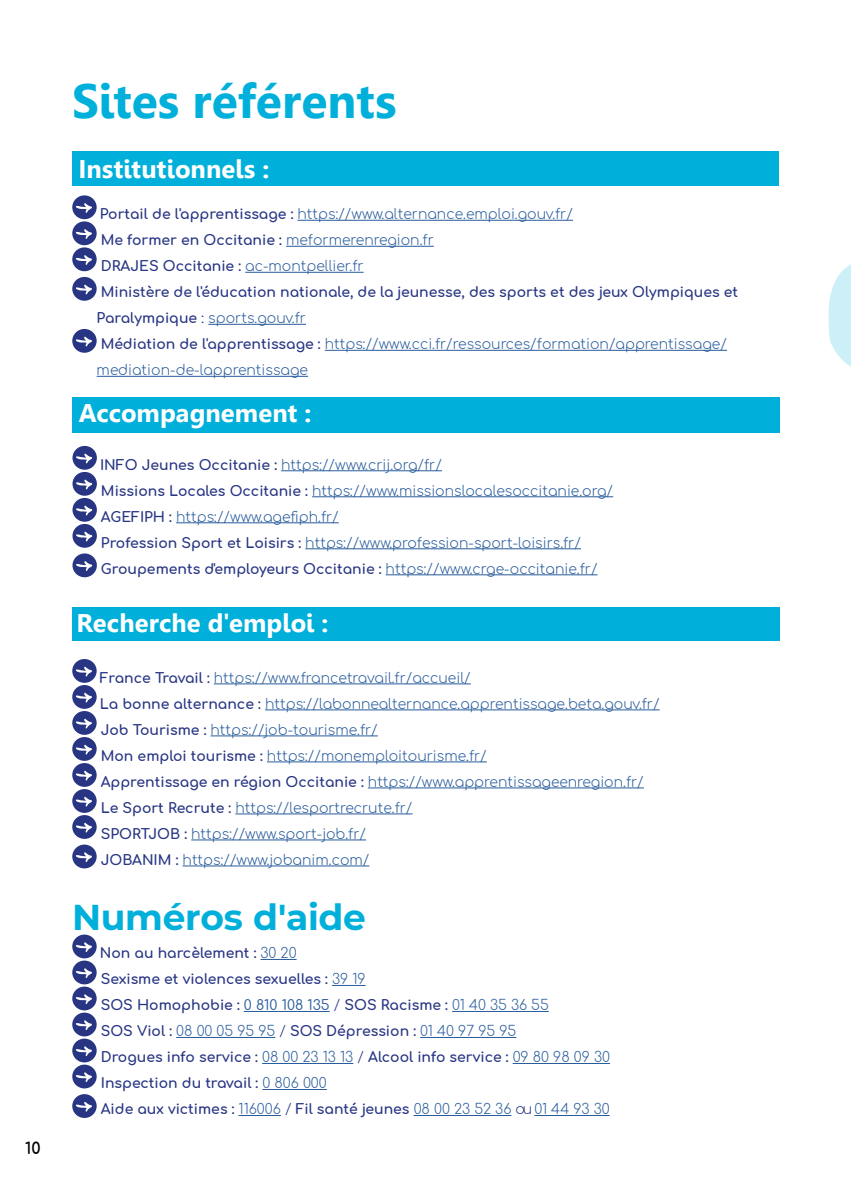
<style>
.page{position:relative;width:851px;height:1191px;background:#fff}
.page>*{position:absolute;margin:0;border:0;box-sizing:border-box;transform-origin:0 0}
.t1{font:700 48px "Leelawadee";color:#00b0db}
.t2{font:100 36px "Montserrat";letter-spacing:-.01em;color:#00b0db}
.t3{font:700 25.6px "Leelawadee";color:#fff}
.t4{font:700 16px "Comfortaa";color:#000}
.t5{font:300 14px/26px "Comfortaa";color:#275b9b}
.t6{font:700 14px/26px "Comfortaa";color:#283583}
.s1{font-weight:300;color:#275b9b}
.s2{font-weight:400}
.s3{font-weight:700;color:#283583}
.s4{font-weight:400;color:#275b9b}
.s5{font-weight:300}
</style>
<div class="page">
<div style="left:72px;top:151px;width:707px;height:35px;background:#00b0db"></div>
<div style="left:72px;top:398px;width:707px;height:35px;background:#00b0db"></div>
<div style="left:72px;top:607px;width:707px;height:34px;background:#00b0db"></div>
<hr style="left:297px;top:220px;width:276px;height:1px;background:#275b9b">
<hr style="left:286px;top:246px;width:148px;height:1px;background:#275b9b">
<hr style="left:245px;top:272px;width:118px;height:1px;background:#275b9b">
<hr style="left:208px;top:324px;width:98px;height:1px;background:#275b9b">
<hr style="left:325px;top:350px;width:401px;height:1px;background:#275b9b">
<hr style="left:97px;top:376px;width:211px;height:1px;background:#275b9b">
<div style="left:72px;top:195px;width:25px;height:24px;background:#283583;border-radius:50%"></div>
<svg style="left:76px;top:203px;width:16px;height:10px"></svg>
<div style="left:72px;top:221px;width:25px;height:24px;background:#283583;border-radius:50%"></div>
<svg style="left:76px;top:229px;width:16px;height:10px"></svg>
<div style="left:72px;top:247px;width:25px;height:24px;background:#283583;border-radius:50%"></div>
<svg style="left:76px;top:255px;width:16px;height:10px"></svg>
<div style="left:72px;top:277px;width:25px;height:24px;background:#283583;border-radius:50%"></div>
<svg style="left:76px;top:285px;width:16px;height:9px"></svg>
<div style="left:72px;top:329px;width:25px;height:24px;background:#283583;border-radius:50%"></div>
<svg style="left:76px;top:337px;width:16px;height:9px"></svg>
<hr style="left:281px;top:470px;width:161px;height:1px;background:#275b9b">
<hr style="left:312px;top:496px;width:301px;height:1px;background:#275b9b">
<hr style="left:176px;top:522px;width:163px;height:1px;background:#275b9b">
<hr style="left:305px;top:548px;width:276px;height:1px;background:#275b9b">
<hr style="left:385px;top:574px;width:212px;height:1px;background:#275b9b">
<div style="left:72px;top:446px;width:25px;height:24px;background:#283583;border-radius:50%"></div>
<svg style="left:76px;top:453px;width:16px;height:10px"></svg>
<div style="left:72px;top:472px;width:25px;height:24px;background:#283583;border-radius:50%"></div>
<svg style="left:76px;top:479px;width:16px;height:10px"></svg>
<div style="left:72px;top:498px;width:25px;height:24px;background:#283583;border-radius:50%"></div>
<svg style="left:76px;top:505px;width:16px;height:10px"></svg>
<div style="left:72px;top:524px;width:25px;height:24px;background:#283583;border-radius:50%"></div>
<svg style="left:76px;top:531px;width:16px;height:10px"></svg>
<div style="left:72px;top:553px;width:25px;height:24px;background:#283583;border-radius:50%"></div>
<svg style="left:76px;top:561px;width:16px;height:10px"></svg>
<hr style="left:260px;top:959px;width:36px;height:1px;background:#275b9b">
<hr style="left:332px;top:985px;width:33px;height:1px;background:#275b9b">
<hr style="left:244px;top:1011px;width:85px;height:1px;background:#275b9b">
<hr style="left:452px;top:1011px;width:96px;height:1px;background:#275b9b">
<hr style="left:176px;top:1037px;width:99px;height:1px;background:#275b9b">
<hr style="left:420px;top:1037px;width:96px;height:1px;background:#275b9b">
<hr style="left:262px;top:1063px;width:91px;height:1px;background:#275b9b">
<hr style="left:512px;top:1063px;width:98px;height:1px;background:#275b9b">
<hr style="left:262px;top:1089px;width:65px;height:1px;background:#275b9b">
<hr style="left:238px;top:1115px;width:43px;height:1px;background:#275b9b">
<hr style="left:413px;top:1115px;width:98px;height:1px;background:#275b9b">
<hr style="left:534px;top:1115px;width:75px;height:1px;background:#275b9b">
<div style="left:72px;top:934px;width:25px;height:24px;background:#283583;border-radius:50%"></div>
<svg style="left:76px;top:942px;width:16px;height:10px"></svg>
<div style="left:72px;top:960px;width:25px;height:24px;background:#283583;border-radius:50%"></div>
<svg style="left:76px;top:968px;width:16px;height:10px"></svg>
<div style="left:72px;top:986px;width:25px;height:24px;background:#283583;border-radius:50%"></div>
<svg style="left:76px;top:994px;width:16px;height:10px"></svg>
<div style="left:72px;top:1012px;width:25px;height:24px;background:#283583;border-radius:50%"></div>
<svg style="left:76px;top:1020px;width:16px;height:10px"></svg>
<div style="left:72px;top:1038px;width:25px;height:24px;background:#283583;border-radius:50%"></div>
<svg style="left:76px;top:1046px;width:16px;height:10px"></svg>
<div style="left:72px;top:1064px;width:25px;height:24px;background:#283583;border-radius:50%"></div>
<svg style="left:76px;top:1072px;width:16px;height:10px"></svg>
<div style="left:72px;top:1094px;width:25px;height:24px;background:#283583;border-radius:50%"></div>
<svg style="left:76px;top:1102px;width:16px;height:9px"></svg>
<hr style="left:214px;top:683px;width:256px;height:1px;background:#275b9b">
<hr style="left:265px;top:709px;width:394px;height:1px;background:#275b9b">
<hr style="left:210px;top:735px;width:168px;height:1px;background:#275b9b">
<hr style="left:267px;top:761px;width:220px;height:1px;background:#275b9b">
<hr style="left:368px;top:787px;width:275px;height:1px;background:#275b9b">
<hr style="left:235px;top:813px;width:177px;height:1px;background:#275b9b">
<hr style="left:191px;top:839px;width:175px;height:1px;background:#275b9b">
<hr style="left:182px;top:865px;width:187px;height:1px;background:#275b9b">
<div style="left:72px;top:659px;width:25px;height:24px;background:#283583;border-radius:50%"></div>
<svg style="left:76px;top:667px;width:16px;height:9px"></svg>
<div style="left:72px;top:685px;width:25px;height:24px;background:#283583;border-radius:50%"></div>
<svg style="left:76px;top:693px;width:16px;height:9px"></svg>
<div style="left:72px;top:711px;width:25px;height:24px;background:#283583;border-radius:50%"></div>
<svg style="left:76px;top:719px;width:16px;height:9px"></svg>
<div style="left:72px;top:737px;width:25px;height:24px;background:#283583;border-radius:50%"></div>
<svg style="left:76px;top:745px;width:16px;height:9px"></svg>
<div style="left:72px;top:763px;width:25px;height:24px;background:#283583;border-radius:50%"></div>
<svg style="left:76px;top:771px;width:16px;height:9px"></svg>
<div style="left:72px;top:789px;width:25px;height:24px;background:#283583;border-radius:50%"></div>
<svg style="left:76px;top:797px;width:16px;height:9px"></svg>
<div style="left:72px;top:815px;width:25px;height:24px;background:#283583;border-radius:50%"></div>
<svg style="left:76px;top:823px;width:16px;height:9px"></svg>
<div style="left:72px;top:844px;width:25px;height:24px;background:#283583;border-radius:50%"></div>
<svg style="left:76px;top:852px;width:16px;height:10px"></svg>
<svg style="left:828px;top:265px;width:22px;height:101px"></svg>
<p class="t4" style="left:25px;top:1133px;width:17px">10</p>
<h1 class="t1" style="left:72px;top:73px;width:326px">Sites référents</h1>
<h3 class="t3" style="left:78px;top:154px;width:192px">Institutionnels :</h3>
<p class="t6" style="left:97px;top:199px;width:643px">Portail de l'apprentissage : <span class="s1">https://www.alternance.emploi.gouv.fr/<br></span>Me former en Occitanie : <span class="s1">meformerenregion.fr<br></span>DRAJES Occitanie : <span class="s1">ac-montpellier.fr<br></span>Ministère de l'éducation nationale, de la jeunesse, des sports et des jeux Olympiques et Paralympique <span class="s2">:</span> <span class="s1">sports.gouv.fr<br></span>Médiation de l'apprentissage : <span class="s1">https://www.cci.fr/ressources/formation/apprentissage/ mediation-de-lapprentissage</span></p>
<h3 class="t3" style="left:79px;top:398px;width:234px">Accompagnement :</h3>
<p class="t5" style="left:100px;top:449px;width:514px"><span class="s3">INFO Jeunes Occitanie :</span> https://www.crij.org/fr/<br><span class="s3">Missions Locales Occitanie :</span> https://www.missionslocalesoccitanie.org/ <span class="s3">AGEFIPH :</span> https://www.agefiph.fr/<br><span class="s3">Profession Sport et Loisirs :</span> https://www.profession-sport-loisirs.fr/ <span class="s3">Groupements d'employeurs Occitanie :</span> https://www.crge-occitanie.fr/</p>
<h3 class="t3" style="left:76px;top:608px;width:253px">Recherche d'emploi :</h3>
<p class="t5" style="left:100px;top:662px;width:561px"><span class="s3">France Travail :</span> https://www.francetravail.fr/accueil/<br><span class="s3">La bonne alternance :</span> https://labonnealternance.apprentissage.beta.gouv.fr/ <span class="s3">Job Tourisme :</span> https://job-tourisme.fr/<br><span class="s3">Mon emploi tourisme :</span> https://monemploitourisme.fr/<br><span class="s3">Apprentissage en région Occitanie :</span> https://www.apprentissageenregion.fr/ <span class="s3">Le Sport Recrute :</span> https://lesportrecrute.fr/<br><span class="s3">SPORTJOB :</span> https://www.sport-job.fr/<br><span class="s3">JOBANIM :</span> https://www.jobanim.com/</p>
<h2 class="t2" style="left:72px;top:893px;width:295px">Numéros d'aide</h2>
<p class="t6" style="left:100px;top:938px;width:511px">Non au harcèlement : <span class="s1">30 20<br></span>Sexisme et violences sexuelles : <span class="s1">39 19<br></span>SOS Homophobie : <span class="s4">0 810 108 135</span> <span class="s5">/</span> SOS Racisme : <span class="s1">01 40 35 36 55<br></span>SOS Viol : <span class="s1">08 00 05 95 95</span> <span class="s5">/</span> SOS Dépression : <span class="s1">01 40 97 95 95<br></span>Drogues info service : <span class="s1">08 00 23 13 13</span> <span class="s5">/</span> Alcool info service : <span class="s1">09 80 98 09 30<br></span>Inspection du travail : <span class="s1">0 806 000<br></span>Aide aux victimes : <span class="s1">116006</span> <span class="s5">/</span> Fil santé jeunes <span class="s1">08 00 23 52 36</span> <span class="s5">ou</span> <span class="s1">01 44 93 30</span></p>
</div>
